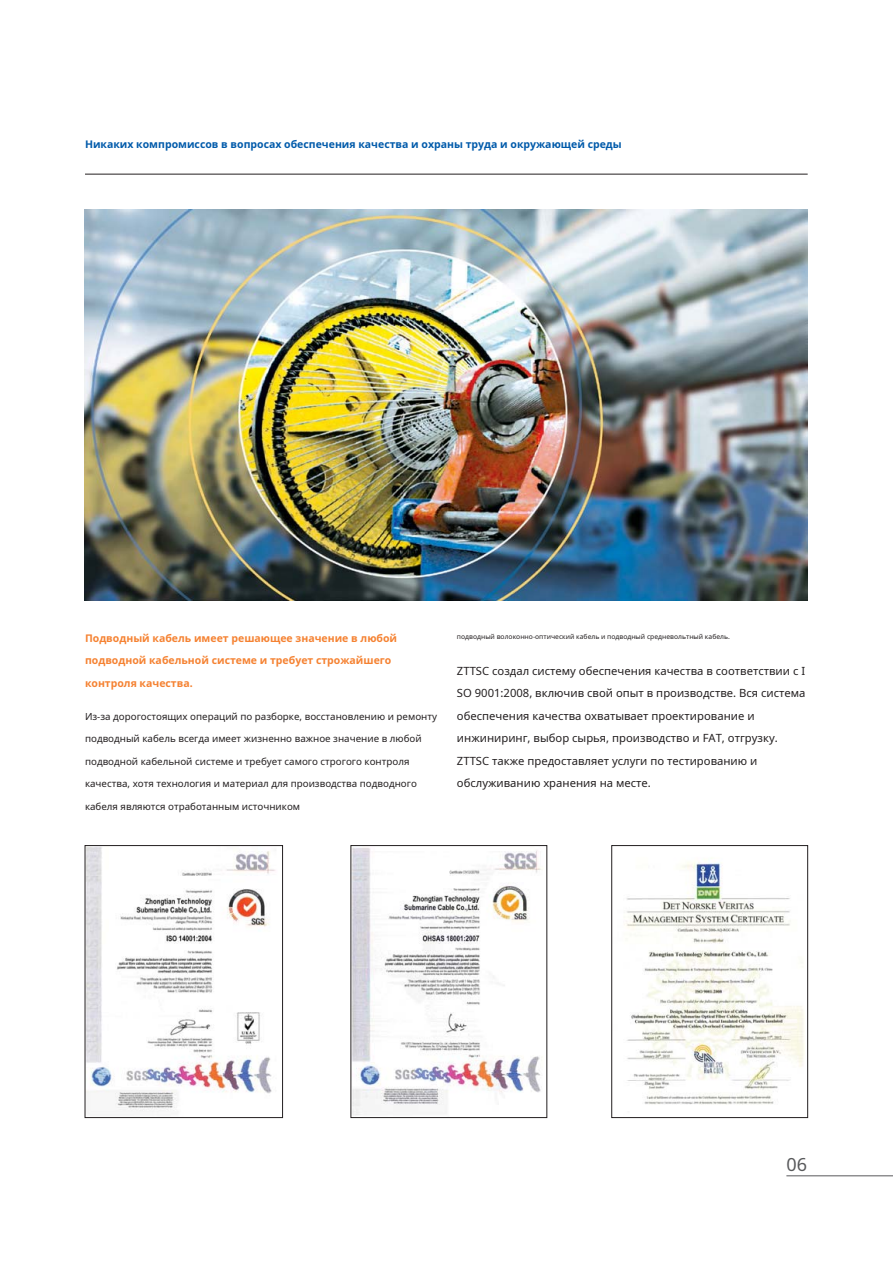
<style>
.page{position:relative;width:893px;height:1263px;background:#fff}
.page>*{position:absolute;margin:0;border:0;box-sizing:border-box;transform-origin:0 0}
.t1{font:18px "Noto Sans";color:#58595b}
.t2{font:11.25px/22.5px "Noto Sans";color:#231f20}
.t3{font:700 10.5px/22.5px "Noto Sans";color:#f58232}
.t4{font:700 10.5px "Noto Sans";color:#005aaa}
.t5{font:9.75px "Noto Sans";color:#231f20}
.t6{font:6.75px "Noto Sans";color:#231f20}
</style>
<div class="page">
<hr style="left:786px;top:1175px;width:107px;height:1px;background:#58595b">
<hr style="left:85px;top:174px;width:723px;height:1px;background:#231f20">
<img style="left:85px;top:209px;width:723px;height:392px">
<img style="left:87px;top:847px;width:189px;height:268px">
<div style="left:85px;top:845px;width:198px;height:273px;border:1px solid #231f20"></div>
<img style="left:624px;top:858px;width:180px;height:247px">
<div style="left:611px;top:845px;width:197px;height:273px;border:1px solid #231f20"></div>
<img style="left:353px;top:847px;width:189px;height:269px">
<div style="left:351px;top:845px;width:196px;height:273px;border:1px solid #231f20"></div>
<p class="t4" style="left:85px;top:136px;width:538px">Никаких компромиссов в вопросах обеспечения качества и охраны труда и окружающей среды</p>
<p class="t3" style="left:85px;top:627px;width:314px">Подводный кабель имеет решающее значение в любой подводной кабельной системе и требует строжайшего контроля качества.</p>
<p class="t6" style="left:457px;top:632px;width:274px">подводный волоконно-оптический кабель и подводный средневольтный кабель.</p>
<p class="t2" style="left:457px;top:659px;width:350px">ZTTSC создал систему обеспечения качества в соответствии с I SO 9001:2008, включив свой опыт в производстве. Вся система обеспечения качества охватывает проектирование и инжиниринг, выбор сырья, производство и FAT, отгрузку.<br>ZTTSC также предоставляет услуги по тестированию и обслуживанию хранения на месте.</p>
<p class="t5" style="left:85px;top:709px;width:354px">Из-за дорогостоящих операций по разборке, восстановлению и ремонту</p>
<p class="t5" style="left:85px;top:732px;width:338px">подводный кабель всегда имеет жизненно важное значение в любой</p>
<p class="t5" style="left:85px;top:754px;width:326px">подводной кабельной системе и требует самого строгого контроля</p>
<p class="t5" style="left:85px;top:777px;width:333px">качества, хотя технология и материал для производства подводного</p>
<p class="t5" style="left:85px;top:799px;width:217px">кабеля являются отработанным источником</p>
<h1 class="t1" style="left:786px;top:1152px;width:22px">06</h1>
</div>
